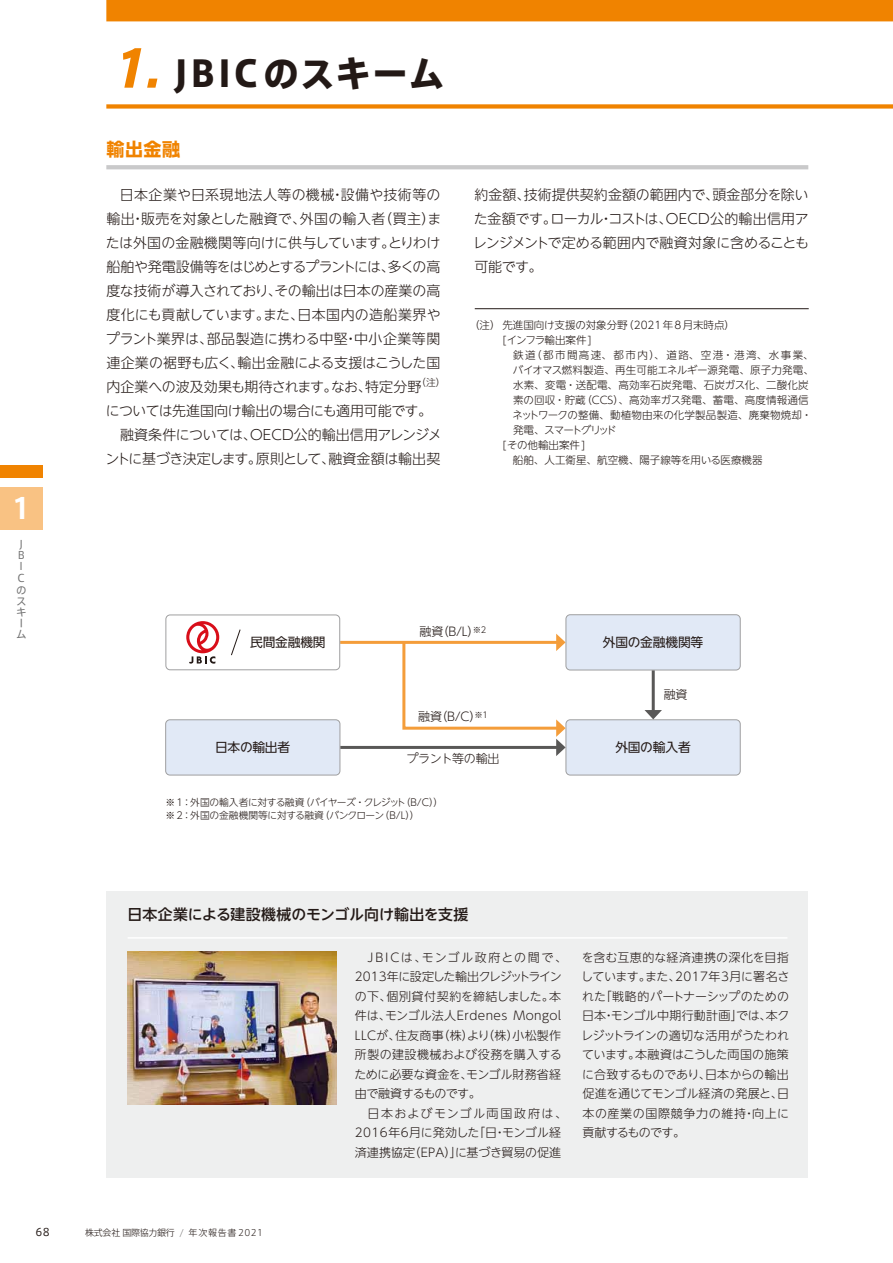
<style>
.page{position:relative;width:893px;height:1263px;background:#fff}
.page>*{position:absolute;margin:0;border:0;box-sizing:border-box;transform-origin:0 0}
.t1{font:36px "Axis Std Heavy 90 pv RKSJ H";letter-spacing:.055em;color:#231916}
.t2{font:28.5px "Axis Std Bold 90 pv RKSJ H";color:#fff}
.t3{font:18px "UD Shin Go NT Pr 6 N Bold 90 pv RKSJ H";color:#f08300}
.t4{font:14.85px "UD Shin Go NT Pr 6 N Medium 90 pv RKSJ H";letter-spacing:.005em;color:#231916}
.t5{font:13.95px/24px "UD Shin Go NT Pr 6 N Light 90 pv RKSJ H";letter-spacing:-.005em;color:#231916;text-align:justify}
.t6{font:13.95px "UD Shin Go NT Pr 6 N Light 90 pv RKSJ H";letter-spacing:.02em;color:#231916}
.t7{font:13.95px "UD Shin Go NT Pr 6 N Light 90 pv RKSJ H";letter-spacing:-.075em;color:#231916}
.t8{font:13.95px "UD Shin Go NT Pr 6 N Light 90 pv RKSJ H";letter-spacing:-.025em;color:#231916}
.t9{font:13.95px "UD Shin Go NT Pr 6 N Light 90 pv RKSJ H";letter-spacing:.015em;color:#231916}
.t10{font:13.95px "UD Shin Go NT Pr 6 N Light 90 pv RKSJ H";letter-spacing:.025em;color:#231916}
.t11{font:13.95px "UD Shin Go NT Pr 6 N Light 90 pv RKSJ H";letter-spacing:.035em;color:#231916}
.t12{font:12.75px "UD Shin Go NT Pr 6 N Reg 90 pv RKSJ H";letter-spacing:-.02em;color:#231916}
.t13{font:12px/19.5px "UD Shin Go NT Pr 6 N Light 90 pv RKSJ H";letter-spacing:.005em;color:#231916}
.t14{font:12px "UD Shin Go NT Pr 6 N Light 90 pv RKSJ H";letter-spacing:-.025em;color:#231916}
.t15{font:10.5px/15px "UD Shin Go NT Pr 6 N Light 90 pv RKSJ H";color:#231916}
.t16{font:10.5px "UD Shin Go NT Pr 6 N Light 90 pv RKSJ H";letter-spacing:.02em;color:#231916}
.t17{font:10.5px "UD Shin Go NT Pr 6 N Light 90 pv RKSJ H";letter-spacing:.14em;color:#231916}
.t18{font:10.5px "UD Shin Go NT Pr 6 N Light 90 pv RKSJ H";letter-spacing:-.115em;color:#231916}
.t19{font:10.5px/11.6px "Axis Std Regular 90 pv RKSJ V";color:#717171;text-align:center}
.t20{font:10.5px "Axis Latin Pro";color:#231916}
.t21{font:9.75px/13.5px "UD Shin Go NT Pr 6 N Light 90 pv RKSJ H";letter-spacing:-.04em;color:#231916}
.t22{font:9px "Axis Std Light 90 pv RKSJ H";letter-spacing:-.02em;color:#231916}
.s1{font-family:"Axis Latin Pro";font-weight:800;font-style:italic;font-size:51px;color:#f08300}
.s2{color:#595857}
</style>
<div class="page">
<div style="left:106px;top:891px;width:702px;height:287px;background:#eeefef"></div>
<hr style="left:474px;top:308px;width:334px;height:1px;background:#231916">
<div style="left:566px;top:720px;width:174px;height:55px;background:#e1e9f6;border-radius:4px"></div>
<div style="left:565px;top:719px;width:175px;height:56px;border:1px solid #9f9fa0;border-radius:4px"></div>
<hr style="left:340px;top:641px;width:219px;height:3px;background:#f49d3a">
<hr style="left:340px;top:746px;width:219px;height:3px;background:#595857">
<hr style="left:651px;top:670px;width:3px;height:43px;background:#595857">
<svg style="left:644px;top:710px;width:18px;height:9px"></svg>
<svg style="left:401px;top:634px;width:164px;height:122px"></svg>
<div style="left:166px;top:720px;width:174px;height:55px;background:#e1e9f6;border-radius:4px"></div>
<div style="left:165px;top:719px;width:175px;height:56px;border:1px solid #9f9fa0;border-radius:4px"></div>
<div style="left:165px;top:615px;width:175px;height:55px;border:1px solid #9f9fa0;border-radius:4px"></div>
<svg style="left:186px;top:621px;width:33px;height:43px"></svg>
<svg style="left:231px;top:629px;width:10px;height:27px"></svg>
<div style="left:566px;top:615px;width:174px;height:55px;background:#e1e9f6;border-radius:4px"></div>
<div style="left:565px;top:614px;width:175px;height:56px;border:1px solid #9f9fa0;border-radius:4px"></div>
<img style="left:128px;top:951px;width:208px;height:153px">
<hr style="left:128px;top:937px;width:659px;height:2px;background:#fff">
<hr style="left:106px;top:165px;width:702px;height:4px;background:#c9c9ca">
<div style="left:0;top:488px;width:43px;height:42px;background:#f9c283"></div>
<div style="left:0;top:465px;width:43px;height:13px;background:#f08300"></div>
<div style="left:106px;top:104px;width:786px;height:5px;background:#f08300"></div>
<div style="left:106px;top:0;width:786px;height:21px;background:#f08300"></div>
<h2 class="t2" style="left:12px;top:498px;width:21px">1</h2>
<p class="t19" style="left:16px;top:540px;width:11px">J<br>B<br>I<br>Cの</p>
<p class="t19" style="left:16px;top:597px;width:11px;line-height:10.9px;text-align:left">スキーム</p>
<h1 class="t1" style="left:115px;top:59px;width:331px"><span class="s1">1.</span> JBICのスキーム</h1>
<h3 class="t3" style="left:106px;top:143px;width:75px">輸出金融</h3>
<p class="t11" style="left:120px;top:189px;width:322px">日本企業や日系現地法人等の機械・設備や技術等の</p>
<p class="t6" style="left:106px;top:213px;width:336px">輸出・販売を対象とした融資で、外国の輸入者（買主）ま</p>
<p class="t5" style="left:106px;top:232px;width:336px">たは外国の金融機関等向けに供与しています。とりわけ</p>
<p class="t7" style="left:106px;top:261px;width:335px">船舶や発電設備等をはじめとするプラントには、多くの高</p>
<p class="t5" style="left:106px;top:280px;width:335px">度な技術が導入されており、その輸出は日本の産業の高</p>
<p class="t9" style="left:106px;top:309px;width:336px">度化にも貢献しています。また、日本国内の造船業界や</p>
<p class="t10" style="left:106px;top:333px;width:336px">プラント業界は、部品製造に携わる中堅・中小企業等関</p>
<p class="t5" style="left:106px;top:352px;width:335px">連企業の裾野も広く、輸出金融による支援はこうした国</p>
<p class="t5" style="left:106px;top:376px;width:341px">内企業への波及効果も期待されます。なお、特定分野<sup>（注）</sup></p>
<p class="t5" style="left:106px;top:400px;width:328px">については先進国向け輸出の場合にも適用可能です。</p>
<p class="t5" style="left:120px;top:424px;width:323px">融資条件については、OECD公的輸出信用アレンジメ</p>
<p class="t8" style="left:106px;top:453px;width:336px">ントに基づき決定します。原則として、融資金額は輸出契</p>
<p class="t5" style="left:473px;top:184px;width:338px">約金額、技術提供契約金額の範囲内で、頭金部分を除いた金額です。ローカル・コストは、OECD公的輸出信用アレンジメントで定める範囲内で融資対象に含めることも可能です。</p>
<p class="t15" style="left:502px;top:319px;width:234px;text-indent:-33px">（注） 先進国向け支援の対象分野（2021年8月末時点）[インフラ輸出案件]</p>
<p class="t17" style="left:513px;top:351px;width:302px">鉄道（都市間高速、都市内）、道路、空港・港湾、水事業、</p>
<p class="t15" style="left:513px;top:364px;width:302px">バイオマス燃料製造、再生可能エネルギー源発電、原子力発電、</p>
<p class="t15" style="left:513px;top:379px;width:297px">水素、変電・送配電、高効率石炭発電、石炭ガス化、二酸化炭</p>
<p class="t15" style="left:513px;top:394px;width:297px">素の回収・貯蔵（CCS）、高効率ガス発電、蓄電、高度情報通信</p>
<p class="t16" style="left:512px;top:411px;width:301px">ネットワークの整備、動植物由来の化学製品製造、廃棄物焼却・</p>
<p class="t18" style="left:513px;top:426px;width:105px">発電、スマートグリッド</p>
<p class="t15" style="left:502px;top:439px;width:84px">[その他輸出案件]</p>
<p class="t15" style="left:502px;top:454px;width:262px">　船舶、人工衛星、航空機、陽子線等を用いる医療機器</p>
<p class="t13" style="left:419px;top:624px;width:68px">融資（B/L）<sup>※2</sup></p>
<p class="t12" style="left:250px;top:638px;width:77px">民間金融機関</p>
<p class="t12" style="left:603px;top:638px;width:102px">外国の金融機関等</p>
<p class="t12" style="left:215px;top:743px;width:77px">日本の輸出者</p>
<p class="t13" style="left:418px;top:708px;width:71px">融資（B/C）<sup>※1</sup></p>
<p class="t14" style="left:406px;top:754px;width:94px">プラント等の輸出</p>
<p class="t21" style="left:165px;top:797px;width:279px">※ 1：外国の輸入者に対する融資（バイヤーズ・クレジット（B/C））※ 2：外国の金融機関等に対する融資（バンクローン（B/L））</p>
<p class="t13" style="left:663px;top:686px;width:25px">融資</p>
<p class="t12" style="left:615px;top:743px;width:77px">外国の輸入者</p>
<p class="t4" style="left:127px;top:909px;width:342px">日本企業による建設機械のモンゴル向け輸出を支援</p>
<p class="t13" style="left:354px;top:949px;width:214px;text-indent:13px">JBICは、モンゴル政府との間で、<br>2013年に設定した輸出クレジットラインの下、個別貸付契約を締結しました。本件は、モンゴル法人Erdenes Mongol<br>LLCが、住友商事（株）より（株）小松製作所製の建設機械および役務を購入するために必要な資金を、モンゴル財務省経由で融資するものです。</p>
<p class="t13" style="left:355px;top:1105px;width:214px;text-indent:13px">日本およびモンゴル両国政府は、<br>2016年6月に発効した「日・モンゴル経済連携協定（EPA）」に基づき貿易の促進</p>
<p class="t13" style="left:581px;top:949px;width:210px;text-align:justify">を含む互恵的な経済連携の深化を目指しています。また、2017年3月に署名された「戦略的パートナーシップのための日本・モンゴル中期行動計画」では、本クレジットラインの適切な活用がうたわれています。本融資はこうした両国の施策に合致するものであり、日本からの輸出促進を通じてモンゴル経済の発展と、日本の産業の国際競争力の維持・向上に貢献するものです。</p>
<p class="t20" style="left:35px;top:1226px;width:16px">68</p>
<p class="t22" style="left:85px;top:1229px;width:179px">株式会社 国際協力銀行 <span class="s2">/</span> 年次報告書 2021</p>
</div>
